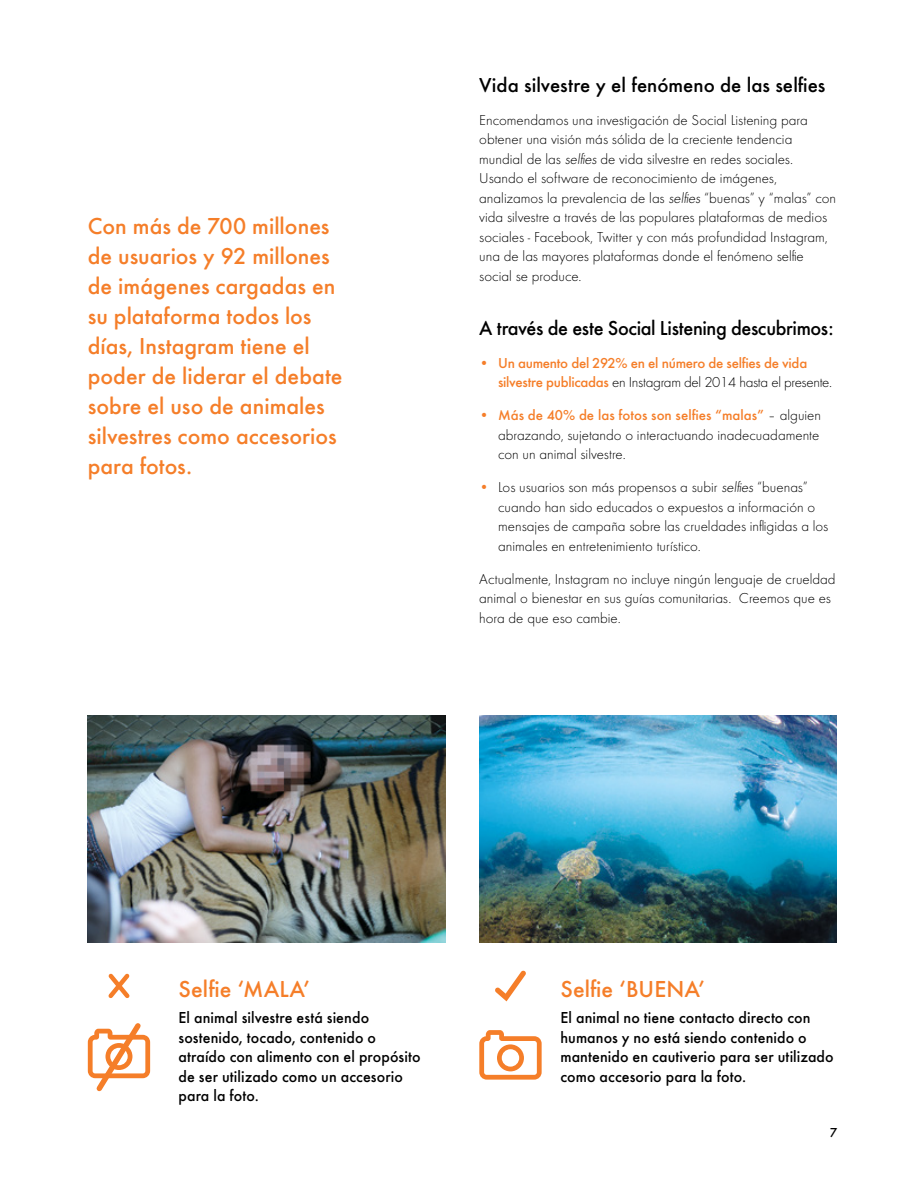
<style>
.page{position:relative;width:918px;height:1188px;background:#fff}
.page>*{position:absolute;margin:0;border:0;box-sizing:border-box;transform-origin:0 0}
.t1{font:500 24px/30px "Futura Round";color:#f57e29}
.t2{font:500 21px "Futura Round";letter-spacing:-.01em;color:#000}
.t3{font:500 16.5px/19.5px "Futura Round";letter-spacing:.005em;color:#000}
.t4{font:300 15px/19.5px "Futura Round";color:#000}
.t5{font:500 15px/19.5px "Futura Round";letter-spacing:-.02em;color:#f57e29}
.t6{font:500 13.5px "Futura Round";color:#000}
.s1{font-weight:300;color:#000}
.s2{font-weight:500;color:#f57e29}
</style>
<div class="page">
<img style="left:88px;top:716px;width:358px;height:227px">
<svg style="left:88px;top:1023px;width:62px;height:69px"></svg>
<svg style="left:108px;top:973px;width:22px;height:25px"></svg>
<svg style="left:479px;top:1030px;width:63px;height:50px"></svg>
<svg style="left:495px;top:970px;width:31px;height:31px"></svg>
<img style="left:479px;top:716px;width:358px;height:227px">
<h1 class="t1" style="left:88px;top:209px;width:256px">Con más de 700 millones de usuarios y 92 millones de imágenes cargadas en su plataforma todos los días, Instagram tiene el poder de liderar el debate sobre el uso de animales silvestres como accesorios para fotos.</h1>
<h2 class="t2" style="left:479px;top:69px;width:348px">Vida silvestre y el fenómeno de las selfies</h2>
<p class="t4" style="left:479px;top:109px;width:358px">Encomendamos una investigación de Social Listening para obtener una visión más sólida de la creciente tendencia mundial de las selfies de vida silvestre en redes sociales.<br>Usando el software de reconocimiento de imágenes, analizamos la prevalencia de las selfies “buenas” y “malas” con vida silvestre a través de las populares plataformas de medios sociales - Facebook, Twitter y con más profundidad Instagram, una de las mayores plataformas donde el fenómeno selfie social se produce.</p>
<h2 class="t2" style="left:479px;top:312px;width:356px">A través de este Social Listening descubrimos:</h2>
<p class="t5" style="left:498px;top:352px;width:336px;text-indent:-19px">• Un aumento del 292% en el número de selfies de vida silvestre publicadas <span class="s1">en Instagram del 2014 hasta el presente.</span></p>
<p class="t4" style="left:498px;top:405px;width:325px;text-align:justify;text-indent:-19px"><span class="s2">• Más de 40% de las fotos son selfies “malas”</span> – alguien abrazando, sujetando o interactuando inadecuadamente con un animal silvestre.</p>
<p class="t4" style="left:498px;top:477px;width:332px;text-indent:-19px"><span class="s2">•</span> Los usuarios son más propensos a subir selfies “buenas” cuando han sido educados o expuestos a información o mensajes de campaña sobre las crueldades infligidas a los animales en entretenimiento turístico.</p>
<p class="t4" style="left:479px;top:568px;width:358px">Actualmente, Instagram no incluye ningún lenguaje de crueldad animal o bienestar en sus guías comunitarias. Creemos que es hora de que eso cambie.</p>
<h1 class="t1" style="left:178px;top:972px;width:133px">Selfie ‘MALA’</h1>
<p class="t3" style="left:178px;top:1007px;width:243px">El animal silvestre está siendo sostenido, tocado, contenido o atraído con alimento con el propósito de ser utilizado como un accesorio para la foto.</p>
<h1 class="t1" style="left:560px;top:972px;width:146px">Selfie ‘BUENA’</h1>
<p class="t3" style="left:560px;top:1007px;width:275px">El animal no tiene contacto directo con humanos y no está siendo contenido o mantenido en cautiverio para ser utilizado como accesorio para la foto.</p>
<p class="t6" style="left:830px;top:1123px;width:8px">7</p>
</div>
